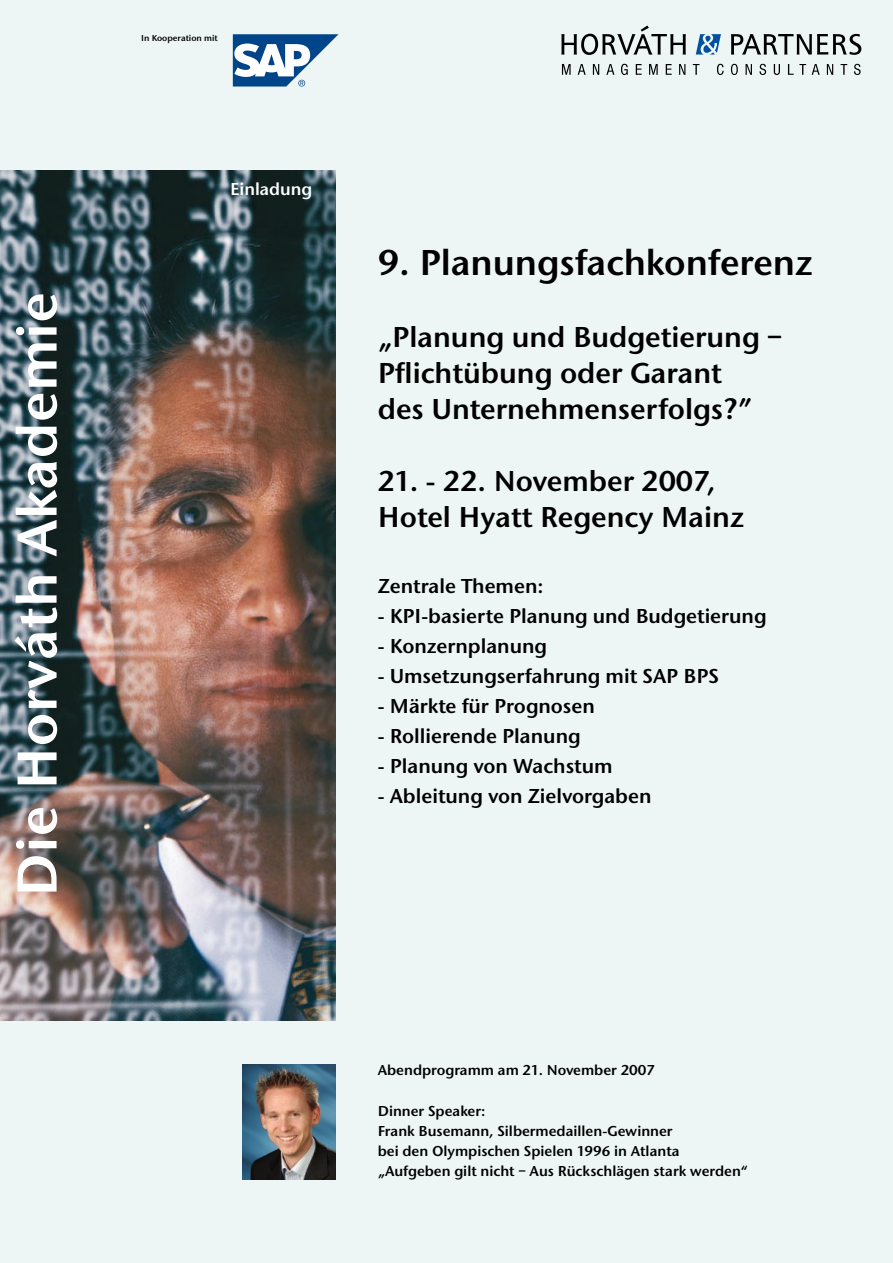
<style>
.page{position:relative;width:893px;height:1263px;background:#edf6f4}
.page>*{position:absolute;margin:0;border:0;box-sizing:border-box;transform-origin:0 0}
.t1{font:600 58.5px "Stone Sans EF";letter-spacing:.01em;color:#fff}
.t2{font:600 37.5px "Stone Sans EF";color:#000}
.t3{font:600 30px/36px "Stone Sans EF";color:#000}
.t4{font:600 21px "Stone Sans EF";color:#000}
.t5{font:600 18px "Stone Sans EF";color:#fff}
.t6{font:600 15px/20.2px "Stone Sans EF";color:#000}
.t7{font:600 9px "Stone Sans EF";color:#000}
</style>
<div class="page">
<svg style="left:562px;top:64px;width:9px;height:11px"></svg>
<svg style="left:578px;top:64px;width:8px;height:11px"></svg>
<svg style="left:593px;top:64px;width:6px;height:11px"></svg>
<svg style="left:606px;top:64px;width:8px;height:11px"></svg>
<svg style="left:621px;top:64px;width:7px;height:11px"></svg>
<svg style="left:636px;top:64px;width:6px;height:11px"></svg>
<svg style="left:649px;top:64px;width:9px;height:11px"></svg>
<svg style="left:666px;top:64px;width:6px;height:11px"></svg>
<svg style="left:679px;top:64px;width:6px;height:11px"></svg>
<svg style="left:693px;top:64px;width:6px;height:11px"></svg>
<svg style="left:717px;top:64px;width:7px;height:11px"></svg>
<svg style="left:731px;top:64px;width:7px;height:11px"></svg>
<svg style="left:746px;top:64px;width:6px;height:11px"></svg>
<svg style="left:759px;top:64px;width:7px;height:11px"></svg>
<svg style="left:774px;top:64px;width:6px;height:11px"></svg>
<svg style="left:788px;top:64px;width:18px;height:11px"></svg>
<svg style="left:812px;top:64px;width:8px;height:11px"></svg>
<svg style="left:827px;top:64px;width:6px;height:11px"></svg>
<svg style="left:841px;top:64px;width:6px;height:11px"></svg>
<svg style="left:854px;top:64px;width:7px;height:11px"></svg>
<svg style="left:696px;top:34px;width:25px;height:21px"></svg>
<svg style="left:561px;top:26px;width:125px;height:29px"></svg>
<svg style="left:731px;top:34px;width:130px;height:21px"></svg>
<img style="left:0;top:170px;width:336px;height:850px">
<svg style="left:233px;top:34px;width:105px;height:53px"></svg>
<img style="left:242px;top:1064px;width:94px;height:115px">
<h1 class="t1" style="left:2px;top:897px;width:606px;rotate:-90deg">Die Horváth Akademie</h1>
<p class="t7" style="left:141px;top:32px;width:78px">In Kooperation mit</p>
<p class="t5" style="left:230px;top:178px;width:84px">Einladung</p>
<h2 class="t2" style="left:378px;top:240px;width:436px">9. Planungsfachkonferenz</h2>
<h3 class="t3" style="left:378px;top:319px;width:406px">„Planung und Budgetierung –<br>Pflichtübung oder Garant<br>des Unternehmenserfolgs?”</h3>
<h3 class="t3" style="left:378px;top:463px;width:368px">21. - 22. November 2007,<br>Hotel Hyatt Regency Mainz</h3>
<p class="t4" style="left:378px;top:573px;width:167px">Zentrale Themen:</p>
<p class="t4" style="left:378px;top:603px;width:390px">- KPI-basierte Planung und Budgetierung</p>
<p class="t4" style="left:378px;top:633px;width:171px">- Konzernplanung</p>
<p class="t4" style="left:378px;top:663px;width:343px">- Umsetzungserfahrung mit SAP BPS</p>
<p class="t4" style="left:378px;top:693px;width:219px">- Märkte für Prognosen</p>
<p class="t4" style="left:378px;top:723px;width:204px">- Rollierende Planung</p>
<p class="t4" style="left:378px;top:753px;width:236px">- Planung von Wachstum</p>
<p class="t4" style="left:378px;top:783px;width:275px">- Ableitung von Zielvorgaben</p>
<p class="t6" style="left:378px;top:1060px;width:279px">Abendprogramm am 21. November 2007</p>
<p class="t6" style="left:378px;top:1100px;width:372px">Dinner Speaker:<br>Frank Busemann, Silbermedaillen-Gewinner<br>bei den Olympischen Spielen 1996 in Atlanta „Aufgeben gilt nicht – Aus Rückschlägen stark werden“</p>
</div>
